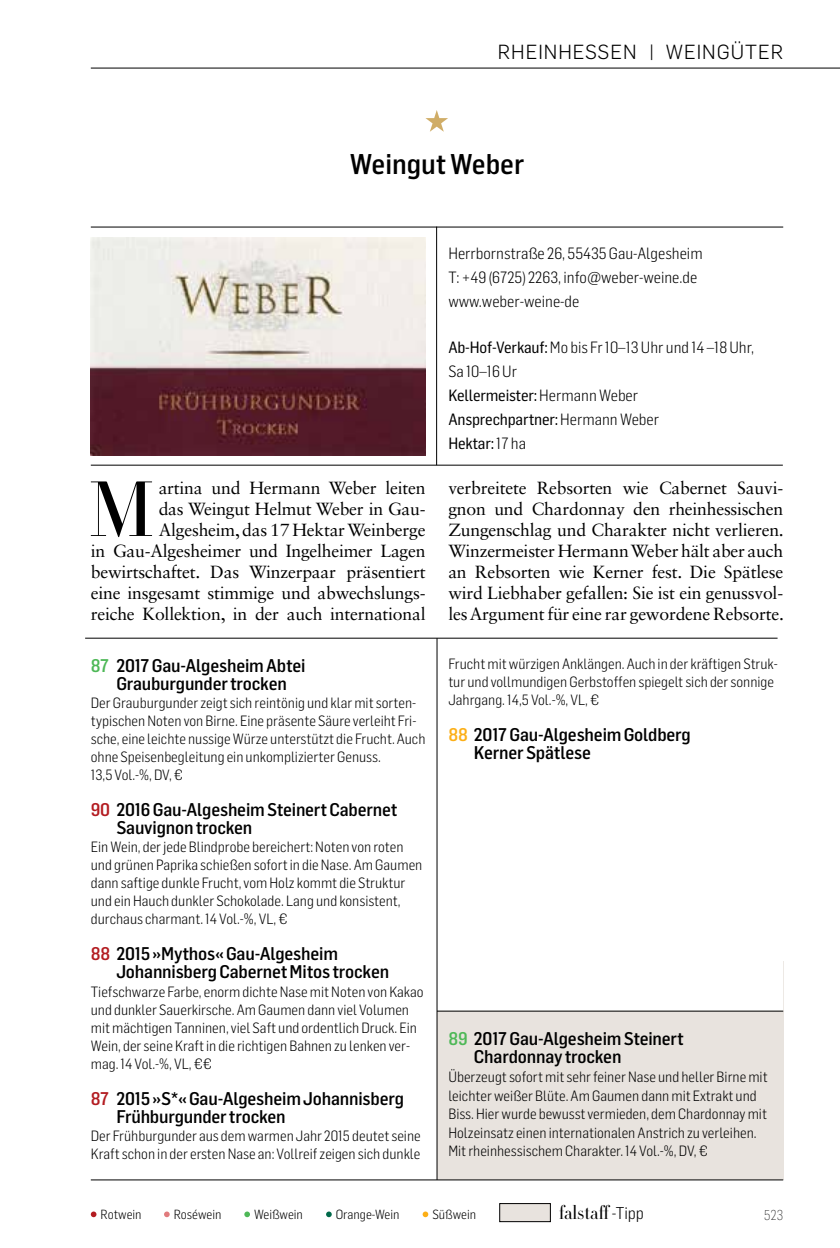
<style>
.page{position:relative;width:840px;height:1248px;background:#fff}
.page>*{position:absolute;margin:0;border:0;box-sizing:border-box;transform-origin:0 0}
.t1{font:300 76.8px "HTF Didot L24";color:#000}
.t2{font:500 28px "Flama Semicondensed";color:#000}
.t3{font:300 20px "Flama";letter-spacing:.05em;color:#000}
.t4{font:300 19.2px "HTF Didot L24";color:#000}
.t5{font:500 18px/18px "Flama Semicondensed";letter-spacing:-.01em;color:#000}
.t6{font:17.6px/21px "Sabon LT Std";letter-spacing:-.01em;color:#000;text-align:right}
.t7{font:300 16px/24px "Flama Semicondensed";color:#000}
.t8{font:16px/24px "Flama Semicondensed Basic";letter-spacing:-.01em;color:#000}
.t9{font:300 14.6px/18px "Flama Semicondensed";color:#000}
.t10{font:200 14px "Flama Semicondensed";color:#000}
.t11{font:300 13px "Flama Semicondensed";color:#000}
.s1{font-family:"Flama Semicondensed Basic";font-weight:400}
.s2{font-family:"Flama Semicondensed";font-weight:300}
.s3{color:#4eb857}
.s4{color:#b31c21}
.s5{color:#fcaf17}
.s6{font-family:"Flama Semicondensed";font-size:16.8px}
</style>
<div class="page">
<svg style="left:91px;top:1211px;width:5px;height:5px"></svg>
<svg style="left:164px;top:1211px;width:6px;height:5px"></svg>
<svg style="left:244px;top:1211px;width:6px;height:5px"></svg>
<svg style="left:326px;top:1211px;width:5px;height:5px"></svg>
<svg style="left:422px;top:1211px;width:6px;height:5px"></svg>
<div style="left:499px;top:1203px;width:51px;height:18px;background:#e8e3de"></div>
<div style="left:499px;top:1202px;width:51px;height:19px;border:1px solid #000"></div>
<div style="left:437px;top:961px;width:345px;height:218px;background:#e8e3de"></div>
<img style="left:91px;top:237px;width:334px;height:218px">
<div style="left:437px;top:864px;width:345px;height:146px;background:#fff"></div>
<hr style="left:437px;top:1010px;width:345px;height:1px;background:#000">
<hr style="left:436px;top:227px;width:1px;height:238px;background:#000">
<hr style="left:91px;top:227px;width:691px;height:1px;background:#000">
<hr style="left:91px;top:464px;width:691px;height:1px;background:#000">
<hr style="left:85px;top:637px;width:692px;height:1px;background:#000">
<hr style="left:436px;top:638px;width:1px;height:541px;background:#000">
<hr style="left:91px;top:1179px;width:691px;height:1px;background:#000">
<hr style="left:91px;top:68px;width:748px;height:1px;background:#000">
<h3 class="t3" style="left:497px;top:38px;width:287px">RHEINHESSEN | WEINGÜTER</h3>
<h2 class="t2" style="left:349px;top:146px;width:176px">Weingut Weber</h2>
<p class="t7" style="left:448px;top:241px;width:256px">Herrbornstraße 26, 55435 Gau-Algesheim<br>T: +49 (6725) 2263, info@weber-weine.de www.weber-weine-de</p>
<p class="t7" style="left:448px;top:334px;width:307px"><span class="s1">Ab-Hof-Verkauf:</span> Mo bis Fr 10–13 Uhr und 14 –18 Uhr,<br>Sa 10–16 Ur</p>
<p class="t8" style="left:448px;top:382px;width:212px">Kellermeister: <span class="s2">Hermann Weber<br></span>Ansprechpartner: <span class="s2">Hermann Weber<br></span>Hektar: <span class="s2">17 ha</span></p>
<p class="t6" style="left:91px;top:477px;width:336px">artina und Hermann Weber leiten<br>das Weingut Helmut Weber in Gau-Algesheim, das 17 Hektar Weinberge<br>in Gau-Algesheimer und Ingelheimer Lagen bewirtschaftet. Das Winzerpaar präsentiert eine insgesamt stimmige und abwechslungs&shy;reiche Kollektion, in der auch international</p>
<p class="t6" style="left:448px;top:477px;width:337px;text-align:left">verbreitete Rebsorten wie Cabernet Sauvi&shy;gnon und Chardonnay den rheinhessischen Zungenschlag und Charakter nicht verlieren.<br>Winzermeister Hermann Weber hält aber auch an Rebsorten wie Kerner fest. Die Spätlese wird Liebhaber gefallen: Sie ist ein genussvol&shy;les Argument für eine rar gewordene Rebsorte.</p>
<h1 class="t1" style="left:88px;top:454px;width:68px">M</h1>
<p class="t5" style="left:91px;top:656px;width:216px;text-align:center"><span class="s3">87</span> 2017 Gau-Algesheim Abtei<br>Grauburgunder trocken</p>
<p class="t9" style="left:91px;top:693px;width:336px">Der Grauburgunder zeigt sich reintönig und klar mit sorten&shy;typischen Noten von Birne. Eine präsente Säure verleiht Fri&shy;sche, eine leichte nussige Würze unterstützt die Frucht. Auch ohne Speisenbegleitung ein unkomplizierter Genuss.<br>13,5 Vol.-%, DV, €</p>
<p class="t5" style="left:116px;top:800px;width:282px;text-indent:-26px"><span class="s4">90</span> 2016 Gau-Algesheim Steinert Cabernet<br>Sauvignon trocken</p>
<p class="t9" style="left:91px;top:837px;width:333px">Ein Wein, der jede Blindprobe bereichert: Noten von roten und grünen Paprika schießen sofort in die Nase. Am Gaumen dann saftige dunkle Frucht, vom Holz kommt die Struktur und ein Hauch dunkler Schokolade. Lang und konsistent, durchaus charmant. 14 Vol.-%, VL, €</p>
<p class="t5" style="left:116px;top:944px;width:274px;text-indent:-26px"><span class="s4">88</span> 2015 »Mythos« Gau-Algesheim<br>Johannisberg Cabernet Mitos trocken</p>
<p class="t9" style="left:91px;top:981px;width:334px">Tiefschwarze Farbe, enorm dichte Nase mit Noten von Kakao und dunkler Sauerkirsche. Am Gaumen dann viel Volumen mit mächtigen Tanninen, viel Saft und ordentlich Druck. Ein Wein, der seine Kraft in die richtigen Bahnen zu lenken ver&shy;mag. 14 Vol.-%, VL, €€</p>
<p class="t5" style="left:116px;top:1088px;width:289px;text-indent:-26px"><span class="s4">87</span> 2015 »S*« Gau-Algesheim Johannisberg<br>Frühburgunder trocken</p>
<p class="t9" style="left:91px;top:1125px;width:331px">Der Frühburgunder aus dem warmen Jahr 2015 deutet seine<br>Kraft schon in der ersten Nase an: Vollreif zeigen sich dunkle</p>
<p class="t9" style="left:448px;top:654px;width:331px">Frucht mit würzigen Anklängen. Auch in der kräftigen Struk&shy;tur und vollmundigen Gerbstoffen spiegelt sich der sonnige<br>Jahrgang. 14,5 Vol.-%, VL, €</p>
<p class="t5" style="left:473px;top:725px;width:218px;text-indent:-26px"><span class="s5">88</span> 2017 Gau-Algesheim Goldberg<br>Kerner Spätlese</p>
<p class="t5" style="left:473px;top:1028px;width:211px;line-height:18.6px;text-indent:-26px"><span class="s3">89</span> 2017 Gau-Algesheim Steinert<br>Chardonnay trocken</p>
<p class="t9" style="left:448px;top:1066px;width:320px;line-height:18.6px">Überzeugt sofort mit sehr feiner Nase und heller Birne mit leichter weißer Blüte. Am Gaumen dann mit Extrakt und Biss. Hier wurde bewusst vermieden, dem Chardonnay mit Holzeinsatz einen internationalen Anstrich zu verleihen.<br>Mit rheinhessischem Charakter. 14 Vol.-%, DV, €</p>
<p class="t11" style="left:100px;top:1205px;width:43px">Rotwein</p>
<p class="t11" style="left:174px;top:1205px;width:49px">Roséwein</p>
<p class="t11" style="left:254px;top:1205px;width:50px">Weißwein</p>
<p class="t11" style="left:335px;top:1205px;width:65px">Orange-Wein</p>
<p class="t11" style="left:432px;top:1205px;width:45px">Süßwein</p>
<h3 class="t4" style="left:558px;top:1198px;width:87px">falstaff<span class="s6">-Tipp</span></h3>
<p class="t10" style="left:763px;top:1205px;width:20px">523</p>
</div>
